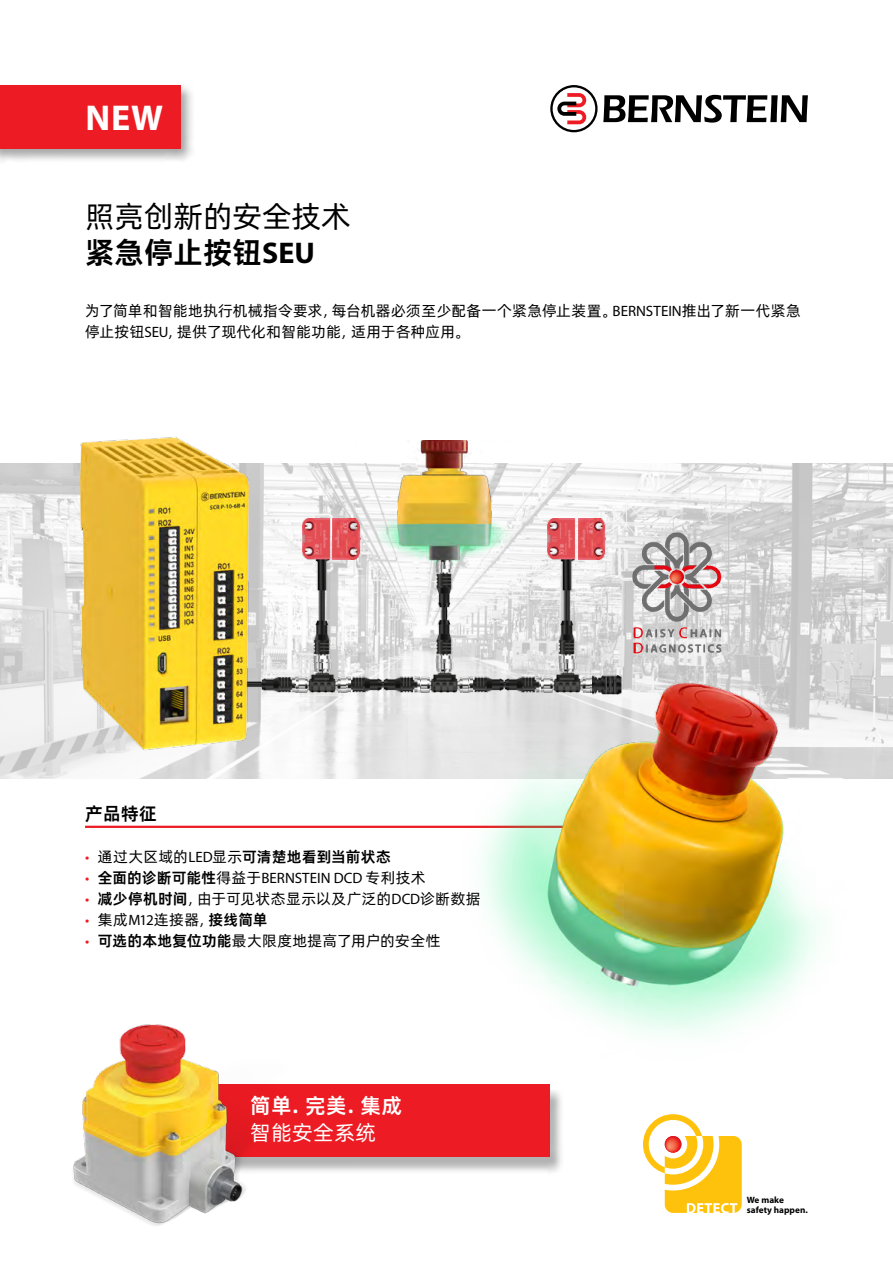
<style>
.page{position:relative;width:893px;height:1263px;background:#fff}
.page>*{position:absolute;margin:0;border:0;box-sizing:border-box;transform-origin:0 0}
.t1{font:700 36px "Myriad Pro";color:#fff}
.t2{font:30px "Alibaba Pu Hui Ti 2 55 Regular";color:#000}
.t3{font:30px "Alibaba Pu Hui Ti 2 85 Bold";color:#000}
.t4{font:21px "Alibaba Pu Hui Ti 2 85 Bold";color:#fff}
.t5{font:21px "Alibaba Pu Hui Ti 2 55 Regular";letter-spacing:.02em;color:#fff}
.t6{font:18px "Alibaba Pu Hui Ti 2 85 Bold";color:#000}
.t7{font:15px/21px "Alibaba Pu Hui Ti 2 55 Regular";letter-spacing:.015em;color:#000}
.t8{font:15px "Myriad Pro";color:#000}
.t9{font:15px "Alibaba Pu Hui Ti 2 85 Bold";letter-spacing:.015em;color:#000}
.t10{font:700 9.15px/9.8px "Myriad Pro";letter-spacing:.005em;color:#000}
.s1{font-family:"Myriad Pro";font-weight:700}
.s2{font-family:"Myriad Pro"}
.s3{font-family:"Myriad Pro";color:#ed1b23}
.s4{font-family:"Alibaba Pu Hui Ti 2 55 Regular"}
.s5{color:#ed1b23}
.s6{font-family:"Alibaba Pu Hui Ti 2 85 Bold"}
</style>
<div class="page">
<img style="left:0;top:463px;width:893px;height:315px">
<div style="left:177px;top:1088px;width:387px;height:87px;background:#000;opacity:.3"></div>
<div style="left:178px;top:1084px;width:372px;height:72px;background:#ed1b23"></div>
<hr style="left:85px;top:826px;width:507px;height:2px;background:#ed1b23">
<img style="left:73px;top:1024px;width:260px;height:202px">
<svg style="left:643px;top:1121px;width:99px;height:92px"></svg>
<img style="left:665px;top:1136px;width:16px;height:17px;border-radius:8px">
<img style="left:432px;top:600px;width:461px;height:521px">
<img style="left:630px;top:526px;width:93px;height:132px">
<img style="left:506px;top:677px;width:36px;height:16px">
<img style="left:542px;top:662px;width:49px;height:30px">
<img style="left:469px;top:677px;width:37px;height:16px">
<img style="left:548px;top:518px;width:27px;height:144px">
<img style="left:578px;top:518px;width:27px;height:41px">
<img style="left:256px;top:677px;width:40px;height:15px">
<img style="left:333px;top:518px;width:22px;height:41px">
<img style="left:302px;top:518px;width:28px;height:144px">
<img style="left:296px;top:662px;width:51px;height:30px">
<img style="left:591px;top:675px;width:31px;height:19px">
<img style="left:355px;top:440px;width:179px;height:127px">
<img style="left:419px;top:662px;width:50px;height:30px">
<img style="left:425px;top:617px;width:28px;height:45px">
<img style="left:425px;top:565px;width:28px;height:52px">
<img style="left:384px;top:677px;width:36px;height:16px">
<img style="left:347px;top:677px;width:37px;height:16px">
<img style="left:70px;top:437px;width:186px;height:315px">
<div style="left:0;top:82px;width:195px;height:81px;background:#000;opacity:.35"></div>
<div style="left:0;top:85px;width:181px;height:64px;background:#ed1b23"></div>
<svg style="left:550px;top:85px;width:258px;height:47px"></svg>
<h1 class="t1" style="left:86px;top:95px;width:79px">NEW</h1>
<h2 class="t2" style="left:85px;top:194px;width:267px">照亮创新的安全技术</h2>
<h2 class="t3" style="left:85px;top:229px;width:231px">紧急停止按钮<span class="s1">SEU</span></h2>
<p class="t7" style="left:85px;top:299px;width:717px">为了简单和智能地执行机械指令要求，每台机器必须至少配备一个紧急停止装置。<span class="s2">BERNSTEIN</span>推出了新一代紧急停止按钮<span class="s2">SEU</span>，提供了现代化和智能功能，适用于各种应用。</p>
<p class="t6" style="left:85px;top:800px;width:73px">产品特征</p>
<p class="t9" style="left:85px;top:845px;width:307px"><span class="s3">•</span> <span class="s4">通过大区域的</span><span class="s2">LED</span><span class="s4">显示</span>可清楚地看到当前状态</p>
<p class="t8" style="left:85px;top:869px;width:342px"><span class="s5">•</span> <span class="s6">全面的诊断可能性</span><span class="s4">得益于</span>BERNSTEIN DCD <span class="s4">专利技术</span></p>
<p class="t7" style="left:85px;top:887px;width:397px"><span class="s3">•</span> <span class="s6">减少停机时间</span>，由于可见状态显示以及广泛的<span class="s2">DCD</span>诊断数据</p>
<p class="t7" style="left:85px;top:908px;width:184px"><span class="s3">•</span> 集成<span class="s2">M12</span>连接器，<span class="s6">接线简单</span></p>
<p class="t7" style="left:85px;top:929px;width:357px"><span class="s3">•</span> <span class="s6">可选的本地复位功能</span>最大限度地提高了用户的安全性</p>
<h3 class="t4" style="left:250px;top:1089px;width:154px">简单. 完美. 集成</h3>
<h3 class="t5" style="left:250px;top:1117px;width:128px">智能安全系统</h3>
<p class="t10" style="left:747px;top:1195px;width:63px">We make safety happen.</p>
</div>
